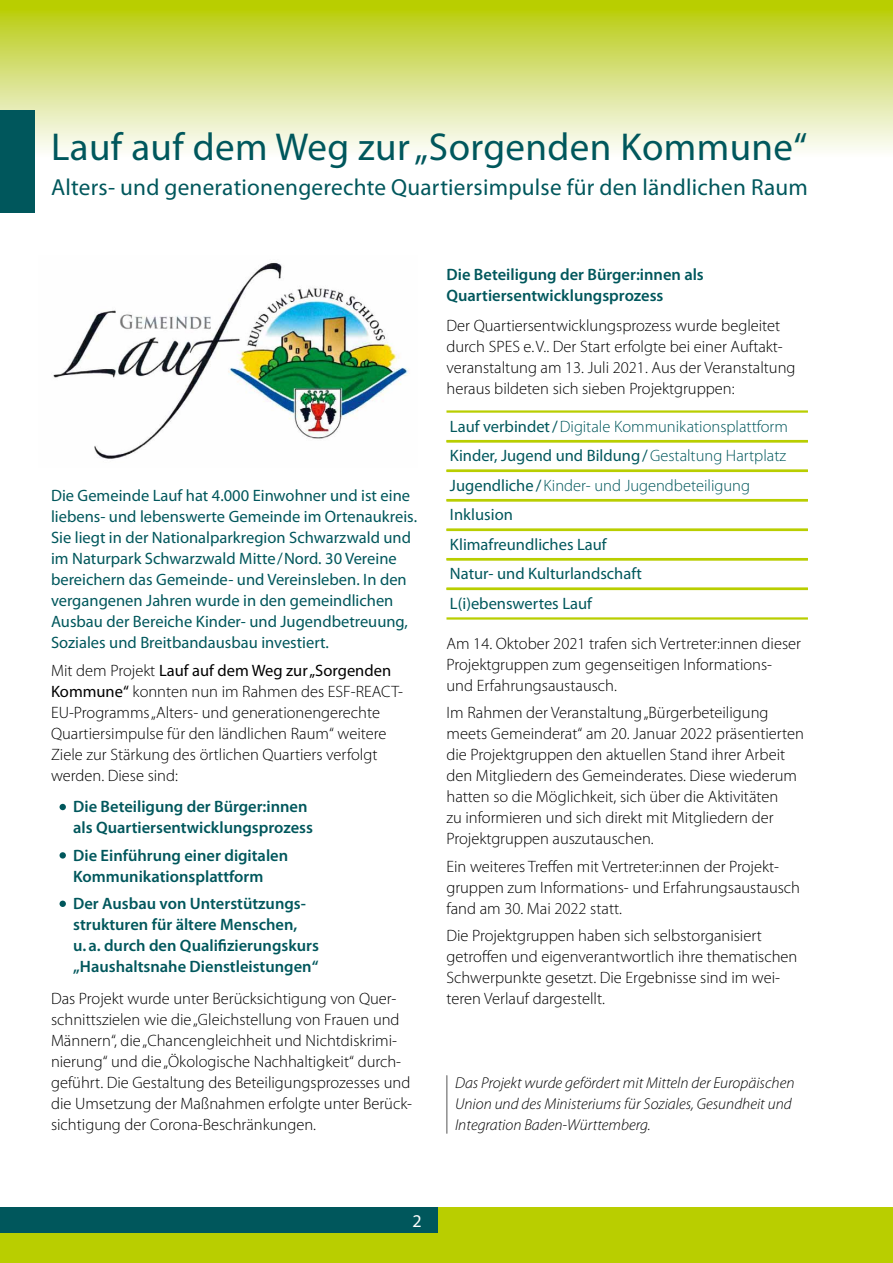
<style>
.page{position:relative;width:893px;height:1263px;background:#fff}
.page>*{position:absolute;margin:0;border:0;box-sizing:border-box;transform-origin:0 0}
.t1{font:39px "Myriad Pro";letter-spacing:.01em;color:#00575c}
.t2{font:23.25px "Myriad Pro";letter-spacing:.01em;color:#00575c}
.t3{font:18px "Myriad Pro";color:#fff}
.t4{font:300 16.5px/21px "Myriad Pro";color:#000}
.t5{font:16.5px/21px "Myriad Pro";color:#00575c}
.t6{font:600 16.5px/21px "Myriad Pro";color:#00575c}
.t7{font:italic 300 15.75px/21px "Myriad Pro";color:#000}
.s1{font-weight:400}
.s2{font-weight:300}
</style>
<div class="page">
<svg style="left:60px;top:804px;width:6px;height:6px"></svg>
<svg style="left:60px;top:852px;width:6px;height:6px"></svg>
<div style="left:60px;top:900px;width:6px;height:7px;background:#00575c;border-radius:50%"></div>
<hr style="left:446px;top:410px;width:362px;height:3px;background:#b9ce00">
<hr style="left:446px;top:440px;width:362px;height:3px;background:#b9ce00">
<hr style="left:446px;top:469px;width:362px;height:3px;background:#b9ce00">
<hr style="left:446px;top:499px;width:362px;height:3px;background:#b9ce00">
<hr style="left:446px;top:528px;width:362px;height:3px;background:#b9ce00">
<hr style="left:446px;top:558px;width:362px;height:3px;background:#b9ce00">
<hr style="left:446px;top:587px;width:362px;height:3px;background:#b9ce00">
<hr style="left:446px;top:617px;width:362px;height:3px;background:#b9ce00">
<div style="left:0;top:0;width:893px;height:36px;background:#b9ce00"></div>
<div style="left:0;top:4px;width:893px;height:155px;background:linear-gradient(to bottom,#b7ca09,#fdfdff)"></div>
<div style="left:0;top:1208px;width:893px;height:55px;background:#b9ce00"></div>
<div style="left:0;top:1208px;width:438px;height:25px;background:#00575c"></div>
<div style="left:0;top:111px;width:34px;height:102px;background:#00575c"></div>
<img style="left:53px;top:262px;width:357px;height:197px">
<hr style="left:446px;top:1075px;width:1px;height:58px;background:#565656">
<h1 class="t1" style="left:51px;top:123px;width:758px">Lauf auf dem Weg zur „Sorgenden Kommune“</h1>
<h2 class="t2" style="left:51px;top:173px;width:758px">Alters- und generationengerechte Quartiersimpulse für den ländlichen Raum</h2>
<p class="t5" style="left:51px;top:485px;width:368px">Die Gemeinde Lauf hat 4.000 Einwohner und ist eine liebens- und lebenswerte Gemeinde im Ortenaukreis.<br>Sie liegt in der Nationalparkregion Schwarzwald und im Naturpark Schwarzwald Mitte/ Nord. 30 Vereine bereichern das Gemeinde- und Vereinsleben. I n den vergangenen Jahren wurde in den gemeindlichen Ausbau der Bereiche Kinder- und Jugendbetreuung, Soziales und Breitbandausbau investiert.</p>
<p class="t4" style="left:51px;top:660px;width:354px">Mit dem Projekt <span class="s1">Lauf auf dem Weg zur „Sorgenden Kommune“</span> konnten nun im Rahmen des ESF-REACT-EU-Programms „Alters- und generationengerechte Quartiersimpulse für den ländlichen Raum“ weitere Ziele zur Stärkung des örtlichen Quartiers verfolgt werden. Diese sind:</p>
<p class="t6" style="left:73px;top:796px;width:241px">Die Beteiligung der Bürger:innen als Quartiersentwicklungsprozess</p>
<p class="t6" style="left:73px;top:844px;width:217px">Die Einführung einer digitalen<br>Kommunikationsplattform</p>
<p class="t6" style="left:73px;top:893px;width:247px">Der Ausbau von Unterstützungs&shy;strukturen für ältere Menschen, u.a. durch den Qualifizierungskurs „Haushaltsnahe Dienstleistungen“</p>
<p class="t4" style="left:51px;top:988px;width:363px">Das Projekt wurde unter Berücksichtigung von Quer&shy;schnittszielen wie die „Gleichstellung von Frauen und Männern“, die „Chancengleichheit und Nichtdiskrimi&shy;nierung“ und die „Ökologische Nachhaltigkeit“ durch&shy;geführt. Die Gestaltung des Beteiligungsprozesses und die Umsetzung der Maßnahmen erfolgte unter Berück&shy;sichtigung der Corona-Beschränkungen.</p>
<p class="t6" style="left:446px;top:264px;width:259px">Die Beteiligung der Bürger:innen als<br>Quartiersentwicklungsprozess</p>
<p class="t4" style="left:446px;top:315px;width:350px">Der Quartiersentwicklungsprozess wurde begleitet durch SPES e.V.. Der Start erfolgte bei einer Auftakt&shy;veranstaltung am 13. Juli 2021. Aus der Veranstaltung heraus bildeten sich sieben Projektgruppen:</p>
<p class="t5" style="left:450px;top:411px;width:340px;line-height:29.5px">Lauf verbindet/<span class="s2">Digitale Kommunikationsplattform </span>Kinder, Jugend und Bildung/<span class="s2">Gestaltung Hartplatz </span>Jugendliche/ <span class="s2">Kinder- und Jugendbeteiligung<br></span>I nklusion<br>Klimafreundliches Lauf<br>Natur- und Kulturlandschaft<br>L(i)ebenswertes Lauf</p>
<p class="t4" style="left:446px;top:633px;width:356px">Am 14. Oktober 2021 trafen sich Vertreter:innen dieser<br>Projektgruppen zum gegenseitigen Informations&shy;und Erfahrungsaustausch.</p>
<p class="t4" style="left:446px;top:703px;width:359px">Im Rahmen der Veranstaltung „Bürgerbeteiligung meets Gemeinderat“ am 20. Januar 2022 präsentierten die Projektgruppen den aktuellen Stand ihrer Arbeit den Mitgliedern des Gemeinderates. Diese wiederum hatten so die Möglichkeit, sich über die Aktivitäten<br>zu informieren und sich direkt mit Mitgliedern der Projektgruppen auszutauschen.</p>
<p class="t4" style="left:446px;top:856px;width:355px">Ein weiteres Treffen mit Vertreter:innen der Projekt&shy;gruppen zum Informations- und Erfahrungsaustausch fand am 30. Mai 2022 statt.</p>
<p class="t4" style="left:446px;top:925px;width:352px">Die Projektgruppen haben sich selbstorganisiert getroffen und eigenverantwortlich ihre thematischen Schwerpunkte gesetzt. Die Ergebnisse sind im wei&shy;teren Verlauf dargestellt.</p>
<p class="t7" style="left:455px;top:1072px;width:341px">Das Projekt wurde gefördert mit Mitteln der Europäischen<br>Union und des Ministeriums für Soziales, Gesundheit und<br>Integration Baden-Württemberg.</p>
<p class="t3" style="left:412px;top:1210px;width:11px">2</p>
</div>
